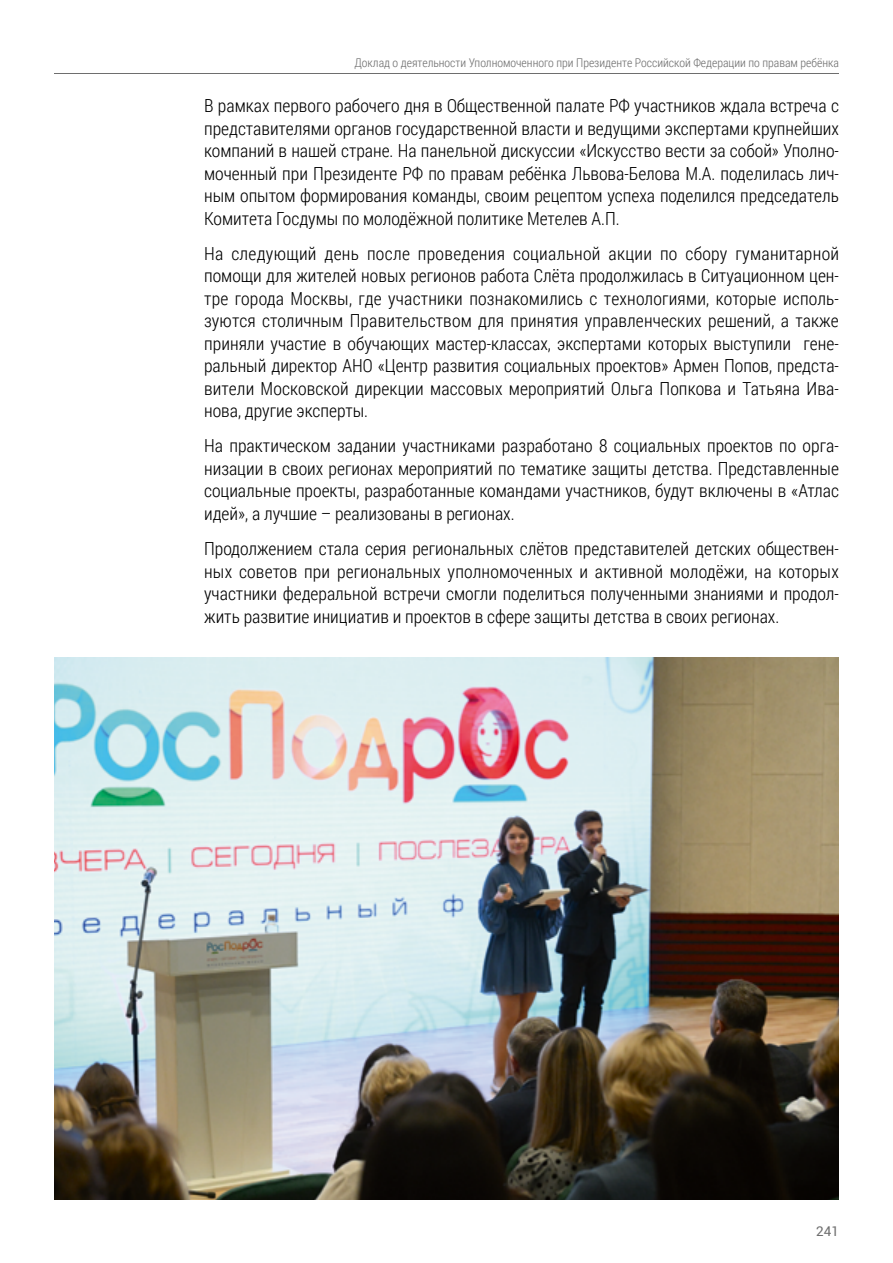
<style>
.page{position:relative;width:893px;height:1263px;background:#fff}
.page>*{position:absolute;margin:0;border:0;box-sizing:border-box;transform-origin:0 0}
.t1{font:300 18px/22.5px "Roboto Condensed";color:#000;text-align:justify}
.t2{font:13.5px "Roboto";color:#6e6e6e}
.t3{font:300 12px "Roboto Condensed";color:#6e6e6e}
</style>
<div class="page">
<hr style="left:54px;top:73px;width:785px;height:1px;background:#6e6e6e">
<img style="left:54px;top:657px;width:785px;height:542px">
<p class="t3" style="left:354px;top:54px;width:486px">Доклад о деятельности Уполномоченного при Президенте Российской Федерации по правам ребёнка</p>
<p class="t1" style="left:204px;top:94px;width:636px">В рамках первого рабочего дня в Общественной палате РФ участников ждала встреча с представителями органов государственной власти и ведущими экспертами крупнейших компаний в нашей стране. На панельной дискуссии «Искусство вести за собой» Уполно&shy;моченный при Президенте РФ по правам ребёнка Львова-Белова М.А. поделилась лич&shy;ным опытом формирования команды, своим рецептом успеха поделился председатель Комитета Госдумы по молодёжной политике Метелев А.П.</p>
<p class="t1" style="left:204px;top:242px;width:636px">На следующий день после проведения социальной акции по сбору гуманитарной помощи для жителей новых регионов работа Слёта продолжилась в Ситуационном цен&shy;тре города Москвы, где участники познакомились с технологиями, которые исполь&shy;зуются столичным Правительством для принятия управленческих решений, а также приняли участие в обучающих мастер-классах, экспертами которых выступили гене&shy;ральный директор АНО «Центр развития социальных проектов» Армен Попов, предста&shy;вители Московской дирекции массовых мероприятий Ольга Попкова и Татьяна Ива&shy;нова, другие эксперты.</p>
<p class="t1" style="left:204px;top:434px;width:636px">На практическом задании участниками разработано 8 социальных проектов по орга&shy;низации в своих регионах мероприятий по тематике защиты детства. Представленные социальные проекты, разработанные командами участников, будут включены в «Атлас идей», а лучшие – реализованы в регионах.</p>
<p class="t1" style="left:204px;top:537px;width:636px">Продолжением стала серия региональных слётов представителей детских обществен&shy;ных советов при региональных уполномоченных и активной молодёжи, на которых участники федеральной встречи смогли поделиться полученными знаниями и продол&shy;жить развитие инициатив и проектов в сфере защиты детства в своих регионах.</p>
<p class="t2" style="left:816px;top:1221px;width:24px">241</p>
</div>
